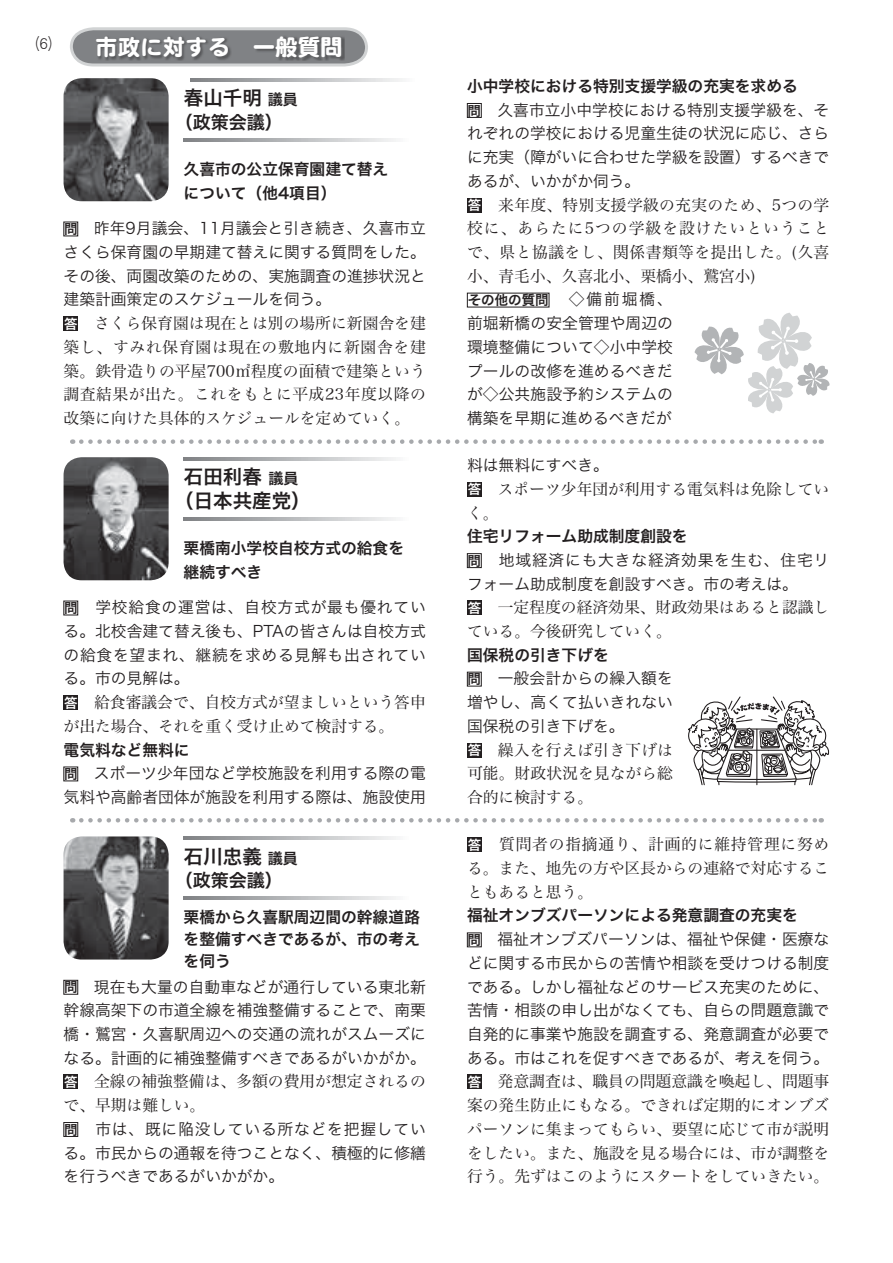
<style>
.page{position:relative;width:893px;height:1263px;background:#fff}
.page>*{position:absolute;margin:0;border:0;box-sizing:border-box;transform-origin:0 0}
.t1{font:22.5px "DFP Maru Gothic CID SB 83 pv RKSJ H";color:#fff}
.t2{font:19.5px/24px "Hira Kaku Pro W6 90 pv RKSJ H";color:#231f20;text-align:center}
.t3{font:18px "Hira Kaku Pro W6 90 pv RKSJ H";color:#231f20}
.t4{font:15.75px/23.7px "Hira Kaku Pro W3 90 pv RKSJ H";color:#231f20;text-align:justify}
.t5{font:15.75px/23.7px "Hira Min Pro W3 90 pv RKSJ H";letter-spacing:.005em;color:#231f20;text-align:justify}
.t6{font:15.75px/23.7px "Hira Kaku Pro W6 90 pv RKSJ H";color:#231f20}
.t7{font:15.75px/23.7px "Hira Kaku Pro W3 90 pv RKSJ H";letter-spacing:.025em;color:#231f20}
.t8{font:15px "DFP Gothic PCID W3 83 pv RKSJ H";color:#231f20}
.t9{font:13.5px "Hira Kaku Pro W6 90 pv RKSJ H";color:#231f20}
.s1{font-size:15px}
.s2{font-family:"Hira Kaku Pro W6 90 pv RKSJ H";font-size:13.5px}
.s3{font-family:"Hira Kaku Pro W6 90 pv RKSJ H";font-size:13.5px;color:#fff}
</style>
<div class="page">
<svg style="left:70px;top:27px;width:298px;height:40px;background:#a8aaab"></svg>
<img style="left:96px;top:36px;width:249px;height:25px">
<svg style="left:81px;top:439px;width:741px;height:5px"></svg>
<div style="left:64px;top:601px;width:14px;height:14px;border:1px solid #231f20"></div>
<div style="left:64px;top:695px;width:14px;height:15px;background:#231f20"></div>
<div style="left:64px;top:767px;width:14px;height:14px;border:1px solid #231f20"></div>
<div style="left:467px;top:482px;width:15px;height:15px;background:#231f20"></div>
<div style="left:467px;top:553px;width:14px;height:15px;border:1px solid #231f20"></div>
<div style="left:467px;top:600px;width:15px;height:15px;background:#231f20"></div>
<div style="left:467px;top:672px;width:14px;height:14px;border:1px solid #231f20"></div>
<div style="left:467px;top:743px;width:15px;height:14px;background:#231f20"></div>
<svg style="left:81px;top:818px;width:741px;height:4px"></svg>
<div style="left:64px;top:980px;width:14px;height:14px;border:1px solid #231f20"></div>
<div style="left:64px;top:1074px;width:14px;height:15px;background:#231f20"></div>
<div style="left:64px;top:1122px;width:14px;height:15px;border:1px solid #231f20"></div>
<div style="left:467px;top:837px;width:15px;height:15px;background:#231f20"></div>
<div style="left:467px;top:933px;width:14px;height:14px;border:1px solid #231f20"></div>
<div style="left:467px;top:1074px;width:15px;height:15px;background:#231f20"></div>
<div style="left:64px;top:222px;width:14px;height:14px;border:1px solid #231f20"></div>
<div style="left:64px;top:316px;width:14px;height:15px;background:#231f20"></div>
<div style="left:467px;top:103px;width:14px;height:15px;border:1px solid #231f20"></div>
<div style="left:467px;top:198px;width:15px;height:14px;background:#231f20"></div>
<img style="left:64px;top:457px;width:105px;height:123px;border-radius:18px">
<svg style="left:184px;top:457px;width:212px;height:3px"></svg>
<svg style="left:184px;top:517px;width:212px;height:3px"></svg>
<svg style="left:184px;top:836px;width:212px;height:3px"></svg>
<svg style="left:184px;top:896px;width:212px;height:3px"></svg>
<img style="left:64px;top:836px;width:105px;height:123px;border-radius:18px">
<img style="left:64px;top:78px;width:105px;height:123px;border-radius:18px">
<svg style="left:190px;top:78px;width:213px;height:3px"></svg>
<svg style="left:184px;top:138px;width:212px;height:3px"></svg>
<svg style="left:694px;top:313px;width:135px;height:100px"></svg>
<svg style="left:688px;top:696px;width:141px;height:90px"></svg>
<p class="t8" style="left:24px;top:38px;width:40px">（6）</p>
<h1 class="t1" style="left:95px;top:38px;width:249px">市政に対する　一般質問</h1>
<p class="t2" style="left:184px;top:89px;width:115px">春山千明<span class="s1">議員</span></p>
<p class="t3" style="left:175px;top:115px;width:109px">（政策会議）</p>
<p class="t6" style="left:184px;top:159px;width:206px">久喜市の公立保育園建て替えについて（他4項目）</p>
<p class="t4" style="left:64px;top:219px;width:364px"><span class="s2">問</span> 昨年9月議会、11月議会と引き続き、久喜市立さくら保育園の早期建て替えに関する質問をした。その後、両園改築のための、実施調査の進捗状況と建築計画策定のスケジュールを伺う。</p>
<p class="t5" style="left:64px;top:313px;width:364px"><span class="s3">答</span>　さくら保育園は現在とは別の場所に新園舎を建築し、すみれ保育園は現在の敷地内に新園舎を建築。鉄骨造りの平屋700㎡程度の面積で建築という調査結果が出た。これをもとに平成23年度以降の改築に向けた具体的スケジュールを定めていく。</p>
<p class="t2" style="left:174px;top:468px;width:138px">石田利春 <span class="s1">議員</span>（日本共産党）</p>
<p class="t6" style="left:184px;top:538px;width:222px">栗橋南小学校自校方式の給食を継続すべき</p>
<p class="t4" style="left:64px;top:598px;width:364px"><span class="s2">問</span> 学校給食の運営は、自校方式が最も優れている。北校舎建て替え後も、PTAの皆さんは自校方式の給食を望まれ、継続を求める見解も出されている。市の見解は。</p>
<p class="t5" style="left:64px;top:692px;width:364px"><span class="s3">答</span>　給食審議会で、自校方式が望ましいという答申が出た場合、それを重く受け止めて検討する。</p>
<p class="t6" style="left:64px;top:740px;width:128px">電気料など無料に</p>
<p class="t4" style="left:64px;top:764px;width:364px"><span class="s2">問</span> スポーツ少年団など学校施設を利用する際の電気料や高齢者団体が施設を利用する際は、施設使用</p>
<p class="t2" style="left:184px;top:847px;width:115px">石川忠義<span class="s1">議員</span></p>
<p class="t3" style="left:175px;top:873px;width:109px">（政策会議）</p>
<p class="t6" style="left:184px;top:908px;width:238px;line-height:21.8px;text-align:justify">栗橋から久喜駅周辺間の幹線道路を整備すべきであるが、市の考えを伺う</p>
<p class="t4" style="left:64px;top:977px;width:364px"><span class="s2">問</span>　現在も大量の自動車などが通行している東北新幹線高架下の市道全線を補強整備することで、南栗橋・鷲宮・久喜駅周辺への交通の流れがスムーズになる。計画的に補強整備すべきであるがいかがか。</p>
<p class="t5" style="left:64px;top:1072px;width:364px"><span class="s3">答</span>　全線の補強整備は、多額の費用が想定されるので、早期は難しい。</p>
<p class="t4" style="left:64px;top:1119px;width:364px"><span class="s2">問</span> 市は、既に陥没している所などを把握している。市民からの通報を待つことなく、積極的に修繕を行うべきであるがいかがか。</p>
<p class="t6" style="left:467px;top:76px;width:332px">小中学校における特別支援学級の充実を求める</p>
<p class="t4" style="left:467px;top:100px;width:364px"><span class="s2">問</span> 久喜市立小中学校における特別支援学級を、それぞれの学校における児童生徒の状況に応じ、さらに充実（障がいに合わせた学級を設置）するべきであるが、いかがか伺う。</p>
<p class="t5" style="left:467px;top:195px;width:364px"><span class="s3">答</span>　来年度、特別支援学級の充実のため、5つの学校に、あらたに5つの学級を設けたいということで、県と協議をし、関係書類等を提出した。(久喜小、青毛小、久喜北小、栗橋小、鷲宮小)</p>
<p class="t9" style="left:468px;top:295px;width:82px">その他の質問</p>
<p class="t4" style="left:467px;top:290px;width:207px;text-indent:102px">◇備前堀橋、前堀新橋の安全管理や周辺の環境整備について◇小中学校プールの改修を進めるべきだが◇公共施設予約システムの構築を早期に進めるべきだが</p>
<p class="t4" style="left:467px;top:455px;width:143px">料は無料にすべき。</p>
<p class="t5" style="left:467px;top:479px;width:364px"><span class="s3">答</span>　スポーツ少年団が利用する電気料は免除していく。</p>
<p class="t6" style="left:467px;top:527px;width:222px">住宅リフォーム助成制度創設を</p>
<p class="t7" style="left:467px;top:550px;width:364px"><span class="s2">問</span>　地域経済にも大きな経済効果を生む、住宅リフォーム助成制度を創設すべき。市の考えは。</p>
<p class="t5" style="left:467px;top:598px;width:364px"><span class="s3">答</span>　一定程度の経済効果、財政効果はあると認識している。今後研究していく。</p>
<p class="t6" style="left:467px;top:645px;width:143px">国保税の引き下げを</p>
<p class="t4" style="left:467px;top:669px;width:207px"><span class="s2">問</span>　一般会計からの繰入額を増やし、高くて払いきれない国保税の引き下げを。</p>
<p class="t5" style="left:467px;top:740px;width:207px"><span class="s3">答</span>　繰入を行えば引き下げは可能。財政状況を見ながら総合的に検討する。</p>
<p class="t5" style="left:467px;top:835px;width:364px"><span class="s3">答</span>　質問者の指摘通り、計画的に維持管理に努める。また、地先の方や区長からの連絡で対応することもあると思う。</p>
<p class="t6" style="left:467px;top:906px;width:332px">福祉オンブズパーソンによる発意調査の充実を</p>
<p class="t4" style="left:467px;top:929px;width:364px"><span class="s2">問</span> 福祉オンブズパーソンは、福祉や保健・医療などに関する市民からの苦情や相談を受けつける制度である。しかし福祉などのサービス充実のために、苦情・相談の申し出がなくても、自らの問題意識で自発的に事業や施設を調査する、発意調査が必要である。市はこれを促すべきであるが、考えを伺う。</p>
<p class="t5" style="left:467px;top:1072px;width:364px"><span class="s3">答</span>　発意調査は、職員の問題意識を喚起し、問題事案の発生防止にもなる。できれば定期的にオンブズパーソンに集まってもらい、要望に応じて市が説明をしたい。また、施設を見る場合には、市が調整を行う。先ずはこのようにスタートをしていきたい。</p>
</div>
